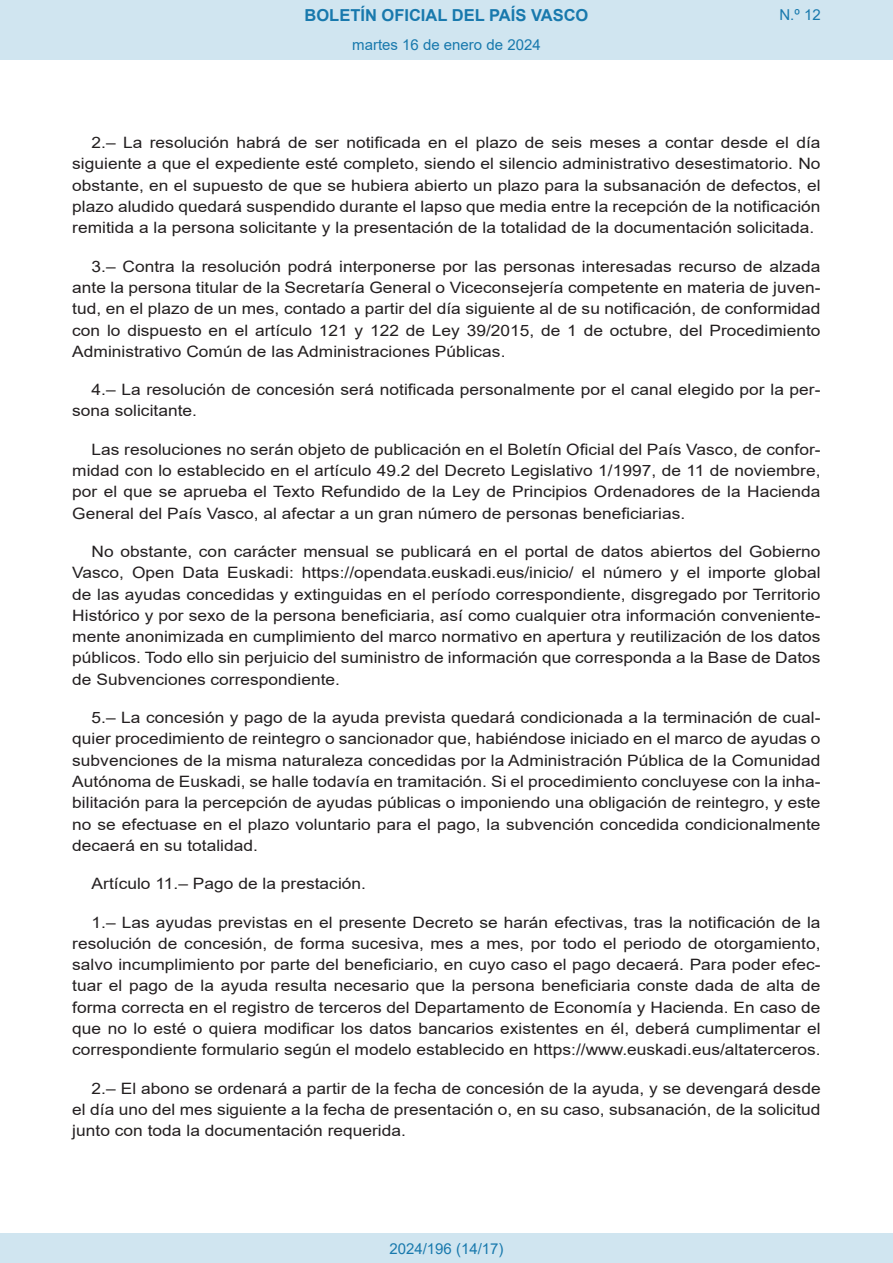
<style>
.page{position:relative;width:893px;height:1263px;background:#fff}
.page>*{position:absolute;margin:0;border:0;box-sizing:border-box;transform-origin:0 0}
.t1{font:700 16.5px "Arial";color:#1879ad}
.BOPVDetalle{font:15.6px/21.3px "Arial";color:#231f20;text-align:justify;scale:1.11 1}
.Paginacion_Centro{font:15px "Arial";color:#1879ad}
</style>
<div class="page">
<div style="left:0;top:0;width:893px;height:60px;background:#d0e5f0"></div>
<div style="left:0;top:1233px;width:893px;height:30px;background:#d0e5f0"></div>
<p class="t1" style="left:305px;top:3px;width:285px">BOLETÍN OFICIAL DEL PAÍS VASCO</p>
<p class="Paginacion_Centro" style="left:352px;top:35px;width:190px">martes 16 de enero de 2024</p>
<p class="Paginacion_Centro" style="left:779px;top:5px;width:43px">N.º 12</p>
<p class="BOPVDetalle" style="left:72px;top:132px;width:676px;text-indent:19px">2.– La resolución habrá de ser notificada en el plazo de seis meses a contar desde el día siguiente a que el expediente esté completo, siendo el silencio administrativo desestimatorio. No obstante, en el supuesto de que se hubiera abierto un plazo para la subsanación de defectos, el plazo aludido quedará suspendido durante el lapso que media entre la recepción de la notificación remitida a la persona solicitante y la presentación de la totalidad de la documentación solicitada.</p>
<p class="BOPVDetalle" style="left:72px;top:255px;width:676px;text-indent:19px">3.– Contra la resolución podrá interponerse por las personas interesadas recurso de alzada ante la persona titular de la Secretaría General o Viceconsejería competente en materia de juven&shy;tud, en el plazo de un mes, contado a partir del día siguiente al de su notificación, de conformidad con lo dispuesto en el artículo 121 y 122 de Ley 39/2015, de 1 de octubre, del Procedimiento Administrativo Común de las Administraciones Públicas.</p>
<p class="BOPVDetalle" style="left:72px;top:379px;width:676px;text-indent:19px">4.– La resolución de concesión será notificada personalmente por el canal elegido por la per&shy;sona solicitante.</p>
<p class="BOPVDetalle" style="left:72px;top:438px;width:676px;text-indent:19px">Las resoluciones no serán objeto de publicación en el Boletín Oficial del País Vasco, de confor&shy;midad con lo establecido en el artículo 49.2 del Decreto Legislativo 1/1997, de 11 de noviembre, por el que se aprueba el Texto Refundido de la Ley de Principios Ordenadores de la Hacienda General del País Vasco, al afectar a un gran número de personas beneficiarias.</p>
<p class="BOPVDetalle" style="left:72px;top:541px;width:676px;text-indent:19px">No obstante, con carácter mensual se publicará en el portal de datos abiertos del Gobierno Vasco, Open Data Euskadi: https://opendata.euskadi.eus/inicio/ el número y el importe global de las ayudas concedidas y extinguidas en el período correspondiente, disgregado por Territorio Histórico y por sexo de la persona beneficiaria, así como cualquier otra información conveniente&shy;mente anonimizada en cumplimiento del marco normativo en apertura y reutilización de los datos públicos. Todo ello sin perjuicio del suministro de información que corresponda a la Base de Datos de Subvenciones correspondiente.</p>
<p class="BOPVDetalle" style="left:72px;top:707px;width:676px;text-indent:19px">5.– La concesión y pago de la ayuda prevista quedará condicionada a la terminación de cual&shy;quier procedimiento de reintegro o sancionador que, habiéndose iniciado en el marco de ayudas o subvenciones de la misma naturaleza concedidas por la Administración Pública de la Comunidad Autónoma de Euskadi, se halle todavía en tramitación. Si el procedimiento concluyese con la inha&shy;bilitación para la percepción de ayudas públicas o imponiendo una obligación de reintegro, y este no se efectuase en el plazo voluntario para el pago, la subvención concedida condicionalmente decaerá en su totalidad.</p>
<p class="BOPVDetalle" style="left:92px;top:873px;width:249px">Artículo 11.– Pago de la prestación.</p>
<p class="BOPVDetalle" style="left:72px;top:911px;width:676px;text-indent:19px">1.– Las ayudas previstas en el presente Decreto se harán efectivas, tras la notificación de la resolución de concesión, de forma sucesiva, mes a mes, por todo el periodo de otorgamiento, salvo incumplimiento por parte del beneficiario, en cuyo caso el pago decaerá. Para poder efec&shy;tuar el pago de la ayuda resulta necesario que la persona beneficiaria conste dada de alta de forma correcta en el registro de terceros del Departamento de Economía y Hacienda. En caso de que no lo esté o quiera modificar los datos bancarios existentes en él, deberá cumplimentar el correspondiente formulario según el modelo establecido en https://www.euskadi.eus/altaterceros.</p>
<p class="BOPVDetalle" style="left:72px;top:1077px;width:676px;text-indent:19px">2.– El abono se ordenará a partir de la fecha de concesión de la ayuda, y se devengará desde el día uno del mes siguiente a la fecha de presentación o, en su caso, subsanación, de la solicitud junto con toda la documentación requerida.</p>
<p class="Paginacion_Centro" style="left:389px;top:1238px;width:116px">2024/196 (14/17)</p>
</div>
